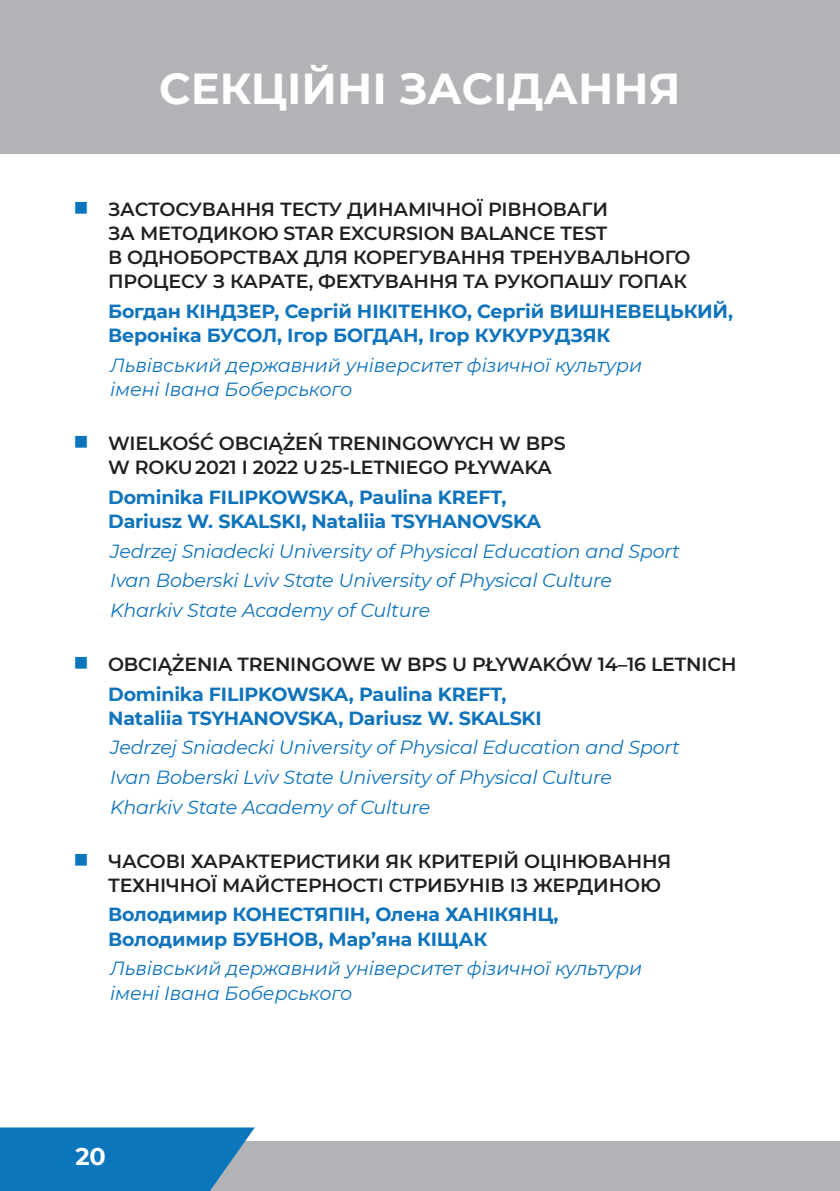
<style>
.page{position:relative;width:840px;height:1191px;background:#fff}
.page>*{position:absolute;margin:0;border:0;box-sizing:border-box;transform-origin:0 0}
.t1{font:700 43.2px "Montserrat";color:#fff}
.t2{font:700 24px "Montserrat";color:#fff}
.t3{font:italic 19px/29.6px "Montserrat";letter-spacing:-.01em;color:#1074bc}
.t4{font:600 19px/24px "Montserrat";letter-spacing:-.01em;color:#231f20}
.t5{font:700 19px/24.2px "Montserrat";letter-spacing:-.01em;color:#1074bc}
.s1{font-weight:700;font-size:30px;color:#0c76bd}
.s2{font-weight:700;color:#1074bc}
</style>
<div class="page">
<div style="left:169px;top:1141px;width:670px;height:50px;background:#b2b3b7"></div>
<div style="left:0;top:0;width:839px;height:154px;background:#b2b3b7"></div>
<svg style="left:0;top:1127px;width:255px;height:64px;background:#1c7cbd"></svg>
<h1 class="t1" style="left:159px;top:57px;width:522px">СЕКЦІЙНІ ЗАСІДАННЯ</h1>
<p class="t4" style="left:108px;top:197px;width:583px;text-indent:-36px"><span class="s1">■</span> ЗАСТОСУВАННЯ ТЕСТУ ДИНАМІЧНОЇ РІВНОВАГИ<br>ЗА МЕТОДИКОЮ STAR EXCURSION BALANCE TEST<br>В ОДНОБОРСТВАХ ДЛЯ КОРЕГУВАННЯ ТРЕНУВАЛЬНОГО ПРОЦЕСУ З КАРАТЕ, ФЕХТУВАННЯ ТА РУКОПАШУ ГОПАК</p>
<p class="t5" style="left:108px;top:298px;width:626px">Богдан КІНДЗЕР, Сергій НІКІТЕНКО, Сергій ВИШНЕВЕЦЬКИЙ,<br>Вероніка БУСОЛ, Ігор БОГДАН, Ігор КУКУРУДЗЯК</p>
<p class="t3" style="left:110px;top:352px;width:533px;line-height:24px">Львівський державний університет фізичної культури імені Івана Боберського</p>
<p class="t4" style="left:108px;top:430px;width:459px;text-indent:-36px"><span class="s1">■</span> WIELKOŚĆ OBCIĄŻEŃ TRENINGOWYCH W BPS<br>W ROKU 2021 I 2022 U 25-LETNIEGO PŁYWAKA</p>
<p class="t5" style="left:108px;top:484px;width:434px">Dominika FILIPKOWSKA, Paulina KREFT,<br>Dariusz W. SKALSKI, Nataliia TSYHANOVSKA</p>
<p class="t3" style="left:110px;top:535px;width:571px">Jedrzej Sniadecki University of Physical Education and Sport<br>Ivan Boberski Lviv State University of Physical Culture<br>Kharkiv State Academy of Culture</p>
<p class="t4" style="left:108px;top:648px;width:629px;line-height:29.6px;text-indent:-36px"><span class="s1">■</span> OBCIĄŻENIA TRENINGOWE W BPS U PŁYWAKÓW 14–16 LETNICH<br><span class="s2">Dominika FILIPKOWSKA, Paulina KREFT,</span></p>
<p class="t5" style="left:108px;top:705px;width:435px">Nataliia TSYHANOVSKA, Dariusz W. SKALSKI</p>
<p class="t3" style="left:110px;top:732px;width:571px">Jedrzej Sniadecki University of Physical Education and Sport<br>Ivan Boberski Lviv State University of Physical Culture<br>Kharkiv State Academy of Culture</p>
<p class="t4" style="left:108px;top:848px;width:564px;text-indent:-36px"><span class="s1">■</span> ЧАСОВІ ХАРАКТЕРИСТИКИ ЯК КРИТЕРІЙ ОЦІНЮВАННЯ<br>ТЕХНІЧНОЇ МАЙСТЕРНОСТІ СТРИБУНІВ ІЗ ЖЕРДИНОЮ</p>
<p class="t5" style="left:108px;top:901px;width:451px">Володимир КОНЕСТЯПІН, Олена ХАНІКЯНЦ,<br>Володимир БУБНОВ, Мар’яна КІЩАК</p>
<p class="t3" style="left:110px;top:955px;width:533px;line-height:24.2px">Львівський державний університет фізичної культури імені Івана Боберського</p>
<p class="t2" style="left:75px;top:1139px;width:32px">20</p>
</div>
